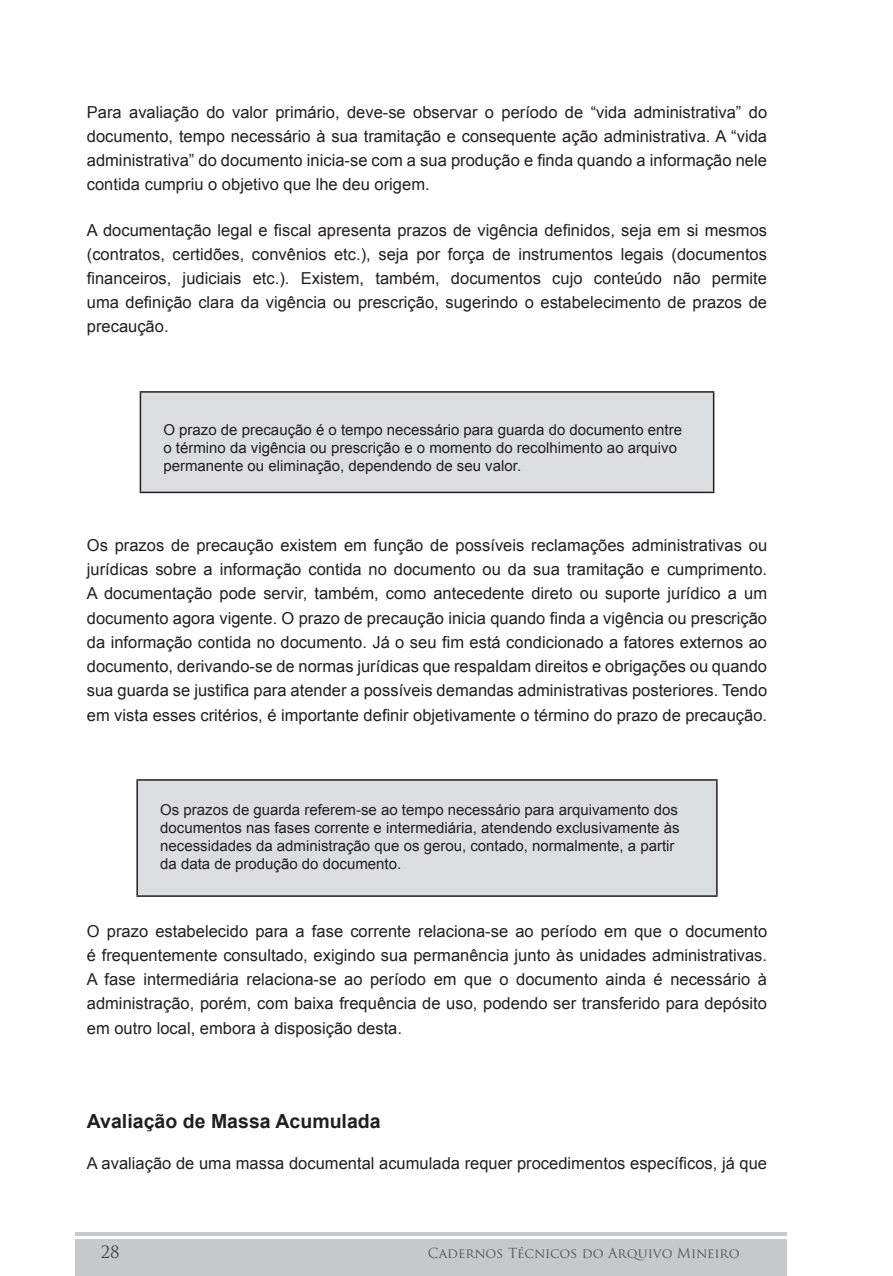
<style>
.page{position:relative;width:893px;height:1276px;background:#fff}
.page>*{position:absolute;margin:0;border:0;box-sizing:border-box;transform-origin:0 0}
.subtitulo{font:700 19.5px "Arial";color:#231f20}
.item_abc{font:16.5px/24.2px "Arial";color:#231f20;text-align:justify}
.t1{font:16.5px "Trajan Pro";color:#3e3e3f}
.quadro_de_frases{font:15px/18px "Arial";color:#231f20}
.t2{font:13.5px "Trajan Pro";color:#57585a}
</style>
<div class="page">
<hr style="left:75px;top:1232px;width:712px;height:3px;background:#c7c8ca">
<div style="left:75px;top:1239px;width:712px;height:37px;background:#c7c8ca"></div>
<div style="left:140px;top:392px;width:574px;height:100px;background:#dcdddf"></div>
<hr style="left:140px;top:391px;width:574px;height:2px;background:#231f20">
<hr style="left:140px;top:393px;width:1px;height:98px;background:#231f20">
<hr style="left:713px;top:393px;width:1px;height:98px;background:#231f20">
<hr style="left:140px;top:491px;width:574px;height:2px;background:#231f20">
<div style="left:137px;top:780px;width:580px;height:116px;background:#dcdddf"></div>
<hr style="left:136px;top:779px;width:582px;height:1px;background:#231f20">
<hr style="left:136px;top:780px;width:2px;height:115px;background:#231f20">
<hr style="left:716px;top:780px;width:2px;height:115px;background:#231f20">
<hr style="left:136px;top:895px;width:582px;height:2px;background:#231f20">
<p class="item_abc" style="left:87px;top:100px;width:682px">Para avaliação do valor primário, deve-se observar o período de “vida administrativa” do documento, tempo necessário à sua tramitação e consequente ação administrativa. A “vida administrativa” do documento inicia-se com a sua produção e finda quando a informação nele contida cumpriu o objetivo que lhe deu origem.</p>
<p class="item_abc" style="left:87px;top:218px;width:682px">A documentação legal e fiscal apresenta prazos de vigência definidos, seja em si mesmos (contratos, certidões, convênios etc.), seja por força de instrumentos legais (documentos financeiros, judiciais etc.). Existem, também, documentos cujo conteúdo não permite uma definição clara da vigência ou prescrição, sugerindo o estabelecimento de prazos de precaução.</p>
<p class="quadro_de_frases" style="left:163px;top:421px;width:520px">O prazo de precaução é o tempo necessário para guarda do documento entre o término da vigência ou prescrição e o momento do recolhimento ao arquivo permanente ou eliminação, dependendo de seu valor.</p>
<p class="item_abc" style="left:87px;top:533px;width:682px">Os prazos de precaução existem em função de possíveis reclamações administrativas ou jurídicas sobre a informação contida no documento ou da sua tramitação e cumprimento.<br>A documentação pode servir, também, como antecedente direto ou suporte jurídico a um documento agora vigente. O prazo de precaução inicia quando finda a vigência ou prescrição da informação contida no documento. Já o seu fim está condicionado a fatores externos ao documento, derivando-se de normas jurídicas que respaldam direitos e obrigações ou quando sua guarda se justifica para atender a possíveis demandas administrativas posteriores. Tendo em vista esses critérios, é importante definir objetivamente o término do prazo de precaução.</p>
<p class="quadro_de_frases" style="left:160px;top:800px;width:521px">Os prazos de guarda referem-se ao tempo necessário para arquivamento dos documentos nas fases corrente e intermediária, atendendo exclusivamente às necessidades da administração que os gerou, contado, normalmente, a partir da data de produção do documento.</p>
<p class="item_abc" style="left:87px;top:919px;width:682px">O prazo estabelecido para a fase corrente relaciona-se ao período em que o documento é frequentemente consultado, exigindo sua permanência junto às unidades administrativas.<br>A fase intermediária relaciona-se ao período em que o documento ainda é necessário à administração, porém, com baixa frequência de uso, podendo ser transferido para depósito em outro local, embora à disposição desta.</p>
<p class="subtitulo" style="left:87px;top:1108px;width:295px">Avaliação de Massa Acumulada</p>
<p class="item_abc" style="left:87px;top:1151px;width:682px">A avaliação de uma massa documental acumulada requer procedimentos específicos, já que</p>
<p class="t1" style="left:101px;top:1241px;width:20px">28</p>
<p class="t2" style="left:428px;top:1244px;width:313px">Cadernos Técnicos do Arquivo Mineiro</p>
</div>
